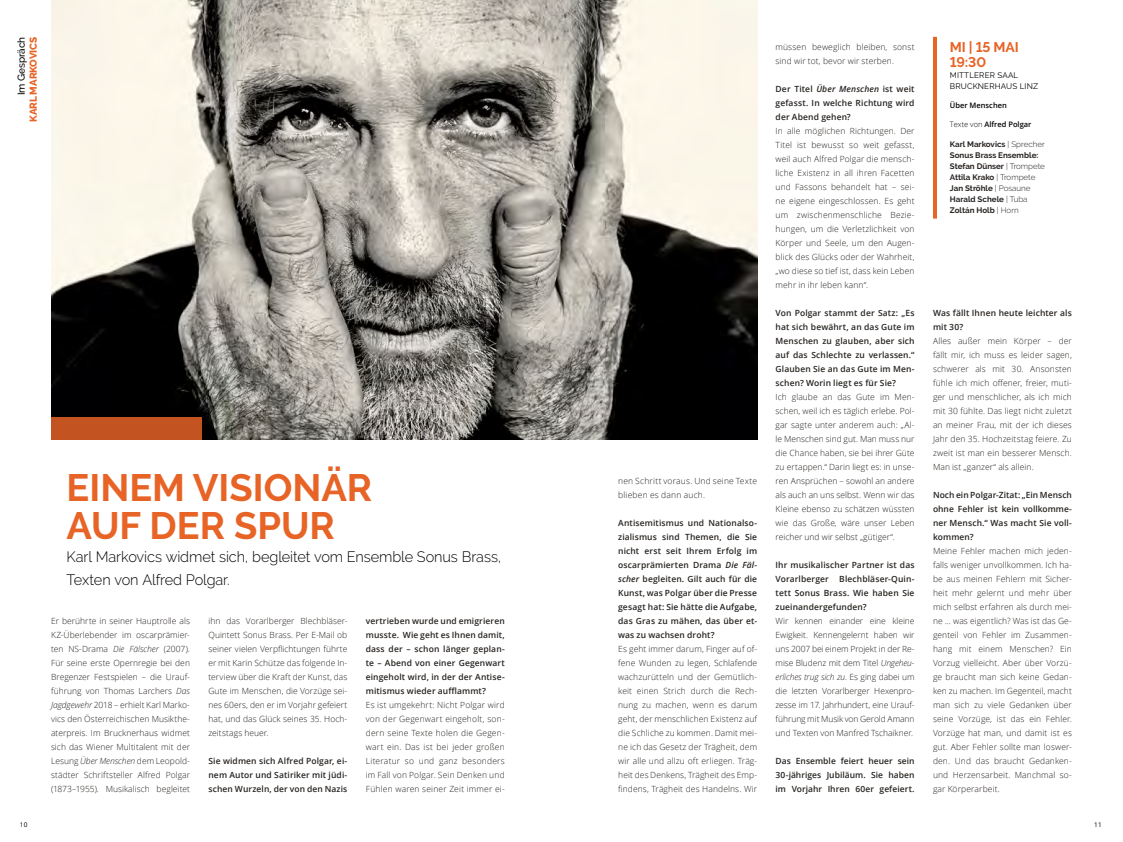
<style>
.page{position:relative;width:1123px;height:842px;background:#fff}
.page>*{position:absolute;margin:0;border:0;box-sizing:border-box;transform-origin:0 0}
.t1{font:700 38px/38px "Raleway";color:#e76326}
.t2{font:300 15px/23px "Raleway";letter-spacing:-.005em;color:#000}
.t3{font:700 14px/15px "Raleway";letter-spacing:-.01em;color:#e76326}
.t4{font:800 10px "Raleway";letter-spacing:-.01em;color:#e76326}
.t5{font:500 10px "Raleway";letter-spacing:-.01em;color:#000}
.t6{font:300 8.5px/14px "Open Sans";letter-spacing:.01em;color:#26221f;text-align:justify}
.t7{font:600 8.5px/14px "Open Sans";letter-spacing:.01em;color:#26221f;text-align:justify}
.t8{font:700 8px/11px "Raleway";color:#26221f}
.t9{font:8px/11px "Raleway";letter-spacing:.02em;color:#000}
.t10{font:600 7.5px "Open Sans";color:#000}
.t11{font:6.5px "Open Sans";color:#000}
.s1{font-style:italic}
.s2{font-weight:300}
</style>
<div class="page">
<img style="left:52px;top:0;width:705px;height:439px">
<div style="left:51px;top:417px;width:150px;height:22px;background:#c35320"></div>
<hr style="left:933px;top:37px;width:4px;height:182px;background:#e76326">
<p class="t5" style="left:16px;top:95px;width:60px;rotate:-90deg">Im Gespräch</p>
<p class="t4" style="left:28px;top:122px;width:87px;rotate:-90deg">KARL MARKOVICS</p>
<h1 class="t1" style="left:67px;top:469px;width:307px">EINEM VISIONÄR<br>AUF DER SPUR</h1>
<h2 class="t2" style="left:67px;top:545px;width:436px">Karl Markovics widmet sich, begleitet vom Ensemble Sonus Brass,<br>Texten von Alfred Polgar.</h2>
<p class="t6" style="left:51px;top:614px;width:140px">Er berührte in seiner Hauptrolle als KZ-Überlebender im oscarprämier&shy;ten NS-Drama <span class="s1">Die Fälscher</span> (2007).<br>Für seine erste Opernregie bei den Bregenzer Festspielen – die Urauf&shy;führung von Thomas Larchers <span class="s1">Das Jagdgewehr</span> 2018 – erhielt Karl Marko&shy;vics den Österreichischen Musikthe&shy;aterpreis. Im Brucknerhaus widmet sich das Wiener Multitalent mit der Lesung <span class="s1">Über Menschen</span> dem Leopold&shy;städter Schriftsteller Alfred Polgar (1873–1955). Musikalisch begleitet</p>
<p class="t6" style="left:208px;top:614px;width:140px">ihn das Vorarlberger Blechbläser-Quintett Sonus Brass. Per E-Mail ob seiner vielen Verpflichtungen führte er mit Karin Schütze das folgende In&shy;terview über die Kraft der Kunst, das Gute im Menschen, die Vorzüge sei&shy;nes 60ers, den er im Vorjahr gefeiert hat, und das Glück seines 35. Hoch&shy;zeitstags heuer.</p>
<p class="t7" style="left:208px;top:754px;width:140px">Sie widmen sich Alfred Polgar, ei&shy;nem Autor und Satiriker mit jüdi&shy;schen Wurzeln, der von den Nazis</p>
<p class="t7" style="left:366px;top:614px;width:140px">vertrieben wurde und emigrieren musste. Wie geht es Ihnen damit, dass der – schon länger geplan&shy;te – Abend von einer Gegenwart eingeholt wird, in der der Antise&shy;mitismus wieder aufflammt?</p>
<p class="t6" style="left:366px;top:698px;width:140px">Es ist umgekehrt: Nicht Polgar wird von der Gegenwart eingeholt, son&shy;dern seine Texte holen die Gegen&shy;wart ein. Das ist bei jeder großen Literatur so und ganz besonders im Fall von Polgar. Sein Denken und Fühlen waren seiner Zeit immer ei-</p>
<p class="t6" style="left:618px;top:474px;width:140px">nen Schritt voraus. Und seine Texte blieben es dann auch.</p>
<p class="t7" style="left:618px;top:516px;width:140px">Antisemitismus und Nationalso&shy;zialismus sind Themen, die Sie nicht erst seit Ihrem Erfolg im oscarprämierten Drama <span class="s1">Die Fäl&shy;scher</span> begleiten. Gilt auch für die Kunst, was Polgar über die Presse gesagt hat: Sie hätte die Aufgabe, das Gras zu mähen, das über et&shy;was zu wachsen droht?</p>
<p class="t6" style="left:618px;top:642px;width:140px">Es geht immer darum, Finger auf of&shy;fene Wunden zu legen, Schlafende wachzurütteln und der Gemütlich&shy;keit einen Strich durch die Rech&shy;nung zu machen, wenn es darum geht, der menschlichen Existenz auf die Schliche zu kommen. Damit mei&shy;ne ich das Gesetz der Trägheit, dem wir alle und allzu oft erliegen. Träg&shy;heit des Denkens, Trägheit des Emp&shy;findens, Trägheit des Handelns. Wir</p>
<p class="t6" style="left:775px;top:40px;width:140px">müssen beweglich bleiben, sonst sind wir tot, bevor wir sterben.</p>
<p class="t7" style="left:775px;top:82px;width:140px">Der Titel <span class="s1">Über Menschen</span> ist weit gefasst. In welche Richtung wird der Abend gehen?</p>
<p class="t6" style="left:775px;top:124px;width:140px">In alle möglichen Richtungen. Der Titel ist bewusst so weit gefasst, weil auch Alfred Polgar die mensch&shy;liche Existenz in all ihren Facetten und Fassons behandelt hat – sei&shy;ne eigene eingeschlossen. Es geht um zwischenmenschliche Bezie&shy;hungen, um die Verletzlichkeit von Körper und Seele, um den Augen&shy;blick des Glücks oder der Wahrheit, „wo diese so tief ist, dass kein Leben mehr in ihr leben kann“.</p>
<p class="t7" style="left:775px;top:306px;width:140px">Von Polgar stammt der Satz: „Es hat sich bewährt, an das Gute im Menschen zu glauben, aber sich auf das Schlechte zu verlassen.“ Glauben Sie an das Gute im Men&shy;schen? Worin liegt es für Sie?</p>
<p class="t6" style="left:775px;top:390px;width:140px">Ich glaube an das Gute im Men&shy;schen, weil ich es täglich erlebe. Pol&shy;gar sagte unter anderem auch: „Al&shy;le Menschen sind gut. Man muss nur die Chance haben, sie bei ihrer Güte zu ertappen.“ Darin liegt es: in unse&shy;ren Ansprüchen – sowohl an andere als auch an uns selbst. Wenn wir das Kleine ebenso zu schätzen wüssten wie das Große, wäre unser Leben reicher und wir selbst „gütiger“.</p>
<p class="t7" style="left:775px;top:558px;width:140px">Ihr musikalischer Partner ist das Vorarlberger Blechbläser-Quin&shy;tett Sonus Brass. Wie haben Sie zueinandergefunden?</p>
<p class="t6" style="left:775px;top:614px;width:140px">Wir kennen einander eine kleine Ewigkeit. Kennengelernt haben wir uns 2007 bei einem Projekt in der Re&shy;mise Bludenz mit dem Titel <span class="s1">Ungeheu&shy;erliches trug sich zu</span>. Es ging dabei um die letzten Vorarlberger Hexenpro&shy;zesse im 17. Jahrhundert, eine Urauf&shy;führung mit Musik von Gerold Amann und Texten von Manfred Tschaikner.</p>
<p class="t7" style="left:775px;top:754px;width:140px">Das Ensemble feiert heuer sein 30-jähriges Jubiläum. Sie haben im Vorjahr Ihren 60er gefeiert.</p>
<h3 class="t3" style="left:949px;top:39px;width:70px">MI | 15 MAI<br>19:30</h3>
<p class="t9" style="left:949px;top:69px;width:90px">MITTLERER SAAL<br>BRUCKNERHAUS LINZ</p>
<p class="t10" style="left:949px;top:100px;width:58px">Über Menschen</p>
<p class="t10" style="left:949px;top:119px;width:83px"><span class="s2">Texte von</span> Alfred Polgar</p>
<p class="t8" style="left:949px;top:139px;width:97px">Karl Markovics <span class="s2">| Sprecher<br></span>Sonus Brass Ensemble:<br>Stefan Dünser <span class="s2">| Trompete<br></span>Attila Krako <span class="s2">| Trompete<br></span>Jan Ströhle <span class="s2">| Posaune<br></span>Harald Schele <span class="s2">| Tuba<br></span>Zoltán Holb <span class="s2">| Horn</span></p>
<p class="t7" style="left:933px;top:306px;width:140px">Was fällt Ihnen heute leichter als mit 30?</p>
<p class="t6" style="left:933px;top:334px;width:140px">Alles außer mein Körper – der fällt mir, ich muss es leider sagen, schwerer als mit 30. Ansonsten fühle ich mich offener, freier, muti&shy;ger und menschlicher, als ich mich mit 30 fühlte. Das liegt nicht zuletzt an meiner Frau, mit der ich dieses Jahr den 35. Hochzeitstag feiere. Zu zweit ist man ein besserer Mensch.<br>Man ist „ganzer“ als allein.</p>
<p class="t7" style="left:933px;top:488px;width:140px">Noch ein Polgar-Zitat: „Ein Mensch ohne Fehler ist kein vollkomme&shy;ner Mensch.“ Was macht Sie voll&shy;kommen?</p>
<p class="t6" style="left:933px;top:544px;width:140px">Meine Fehler machen mich jeden&shy;falls weniger unvollkommen. Ich ha&shy;be aus meinen Fehlern mit Sicher&shy;heit mehr gelernt und mehr über mich selbst erfahren als durch mei&shy;ne … was eigentlich? Was ist das Ge&shy;genteil von Fehler im Zusammen&shy;hang mit einem Menschen? Ein Vorzug vielleicht. Aber über Vorzü&shy;ge braucht man sich keine Gedan&shy;ken zu machen. Im Gegenteil, macht man sich zu viele Gedanken über seine Vorzüge, ist das ein Fehler.<br>Vorzüge hat man, und damit ist es gut. Aber Fehler sollte man loswer&shy;den. Und das braucht Gedanken&shy;und Herzensarbeit. Manchmal so&shy;gar Körperarbeit.</p>
<p class="t11" style="left:20px;top:820px;width:9px">10</p>
<p class="t11" style="left:1094px;top:820px;width:9px">11</p>
</div>
